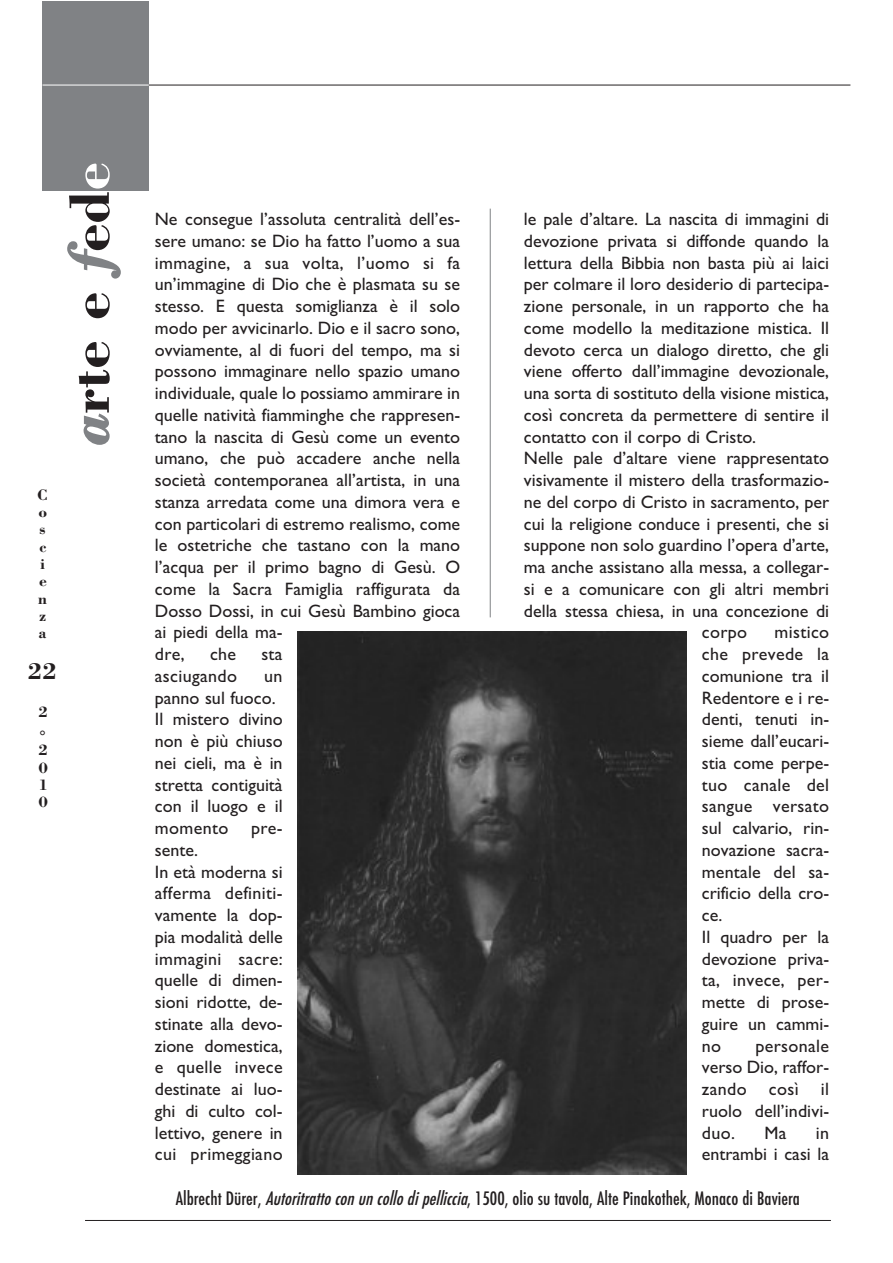
<style>
.page{position:relative;width:893px;height:1263px;background:#fff}
.page>*{position:absolute;margin:0;border:0;box-sizing:border-box;transform-origin:0 0}
.t1{font:700 58.35px "Bodoni";color:#231f20}
.t2{font:700 24px "Bodoni";color:#231f20}
.t3{font:18px/21.8px "Gill Sans";color:#231f20}
.t4{font:500 condensed 18px "Futura";color:#231f20}
.t5{font:18px "Gill Sans";letter-spacing:.02em;color:#231f20}
.t6{font:700 15.75px/17.4px "Bodoni";color:#231f20}
.s1{font-style:italic;color:#808285}
.s2{color:#fff}
.s3{font-style:italic}
</style>
<div class="page">
<div style="left:43px;top:1px;width:106px;height:190px;background:#808285"></div>
<hr style="left:85px;top:1220px;width:746px;height:1px;background:#231f20">
<hr style="left:149px;top:85px;width:701px;height:1px;background:#231f20">
<hr style="left:43px;top:85px;width:106px;height:1px;background:#fff">
<hr style="left:490px;top:209px;width:1px;height:408px;background:#808285">
<img style="left:298px;top:632px;width:389px;height:542px">
<h1 class="t1" style="left:53px;top:446px;width:286px;rotate:-90deg"><span class="s1">a</span>rte e <span class="s1">f</span>ed<span class="s2">e</span></h1>
<p class="t6" style="left:37px;top:485px;width:12px">C o s c i e n z a</p>
<h2 class="t2" style="left:28px;top:656px;width:31px">22</h2>
<p class="t6" style="left:39px;top:699px;width:11px;line-height:24px">2 °</p>
<p class="t6" style="left:39px;top:741px;width:11px;text-align:justify">2<br>0<br>1<br>0</p>
<p class="t3" style="left:155px;top:208px;width:307px">Ne consegue l’assoluta centralità dell’es&shy;sere umano: se Dio ha fatto l’uomo a sua immagine, a sua volta, l’uomo si fa un’immagine di Dio che è plasmata su se stesso. E questa somiglianza è il solo modo per avvicinarlo. Dio e il sacro sono, ovviamente, al di fuori del tempo, ma si possono immaginare nello spazio umano individuale, quale lo possiamo ammirare in quelle natività fiamminghe che rappresen&shy;tano la nascita di Gesù come un evento umano, che può accadere anche nella società contemporanea all’artista, in una stanza arredata come una dimora vera e con particolari di estremo realismo, come le ostetriche che tastano con la mano l’acqua per il primo bagno di Gesù. O come la Sacra Famiglia raffigurata da Dosso Dossi, in cui Gesù Bambino gioca ai piedi della ma-<br>dre,</p>
<p class="t3" style="left:210px;top:643px;width:28px">che</p>
<p class="t3" style="left:261px;top:643px;width:23px">sta</p>
<p class="t5" style="left:155px;top:665px;width:84px">asciugando</p>
<p class="t3" style="left:155px;top:665px;width:129px;text-indent:109px">un panno sul fuoco.<br>Il mistero divino non è più chiuso nei cieli, ma è in stretta contiguità con il luogo e il momento</p>
<p class="t3" style="left:251px;top:817px;width:33px">pre-</p>
<p class="t3" style="left:155px;top:839px;width:129px">sente.<br>In età moderna si afferma definiti&shy;vamente la dop&shy;pia modalità delle immagini sacre: quelle di dimen&shy;sioni ridotte, de&shy;stinate alla devo&shy;zione domestica, e quelle invece destinate ai luo&shy;ghi di culto col&shy;lettivo, genere in cui primeggiano</p>
<p class="t3" style="left:524px;top:208px;width:307px">le pale d’altare. La nascita di immagini di</p>
<p class="t3" style="left:524px;top:230px;width:307px">devozione privata si diffonde quando la</p>
<p class="t3" style="left:524px;top:251px;width:307px">lettura della Bibbia non basta più ai laici</p>
<p class="t3" style="left:524px;top:273px;width:307px">per colmare il loro desiderio di partecipa-</p>
<p class="t3" style="left:524px;top:295px;width:307px">zione personale, in un rapporto che ha</p>
<p class="t3" style="left:524px;top:317px;width:307px">come modello la meditazione mistica. Il</p>
<p class="t3" style="left:524px;top:338px;width:307px">devoto cerca un dialogo diretto, che gli</p>
<p class="t3" style="left:524px;top:360px;width:307px">viene offerto dall’immagine devozionale,</p>
<p class="t3" style="left:524px;top:382px;width:307px">una sorta di sostituto della visione mistica,</p>
<p class="t3" style="left:524px;top:404px;width:307px">così concreta da permettere di sentire il</p>
<p class="t3" style="left:524px;top:425px;width:234px">contatto con il corpo di Cristo.</p>
<p class="t3" style="left:524px;top:447px;width:307px">Nelle pale d’altare viene rappresentato</p>
<p class="t3" style="left:524px;top:469px;width:307px">visivamente il mistero della trasformazio-</p>
<p class="t3" style="left:524px;top:491px;width:307px">ne del corpo di Cristo in sacramento, per</p>
<p class="t3" style="left:524px;top:512px;width:307px">cui la religione conduce i presenti, che si</p>
<p class="t3" style="left:524px;top:534px;width:307px">suppone non solo guardino l’opera d’arte,</p>
<p class="t3" style="left:524px;top:556px;width:307px">ma anche assistano alla messa, a collegar-</p>
<p class="t3" style="left:524px;top:578px;width:307px">si e a comunicare con gli altri membri</p>
<p class="t3" style="left:524px;top:599px;width:307px">della stessa chiesa, in una concezione di</p>
<p class="t3" style="left:702px;top:621px;width:47px">corpo</p>
<p class="t3" style="left:702px;top:621px;width:129px;text-indent:73px">mistico che prevede la comunione tra il<br>Redentore e i re&shy;denti, tenuti in&shy;sieme dall’eucari&shy;stia come perpe&shy;tuo canale del sangue versato sul calvario, rin&shy;novazione sacra&shy;mentale del sa&shy;crificio della cro&shy;ce.<br>Il quadro per la devozione priva&shy;ta, invece, per&shy;mette di prose&shy;guire un cammi&shy;no</p>
<p class="t3" style="left:702px;top:1034px;width:129px;text-align:justify;text-indent:54px">personale verso Dio, raffor&shy;zando così il ruolo dell’indivi&shy;duo.</p>
<p class="t3" style="left:764px;top:1121px;width:24px">Ma</p>
<p class="t3" style="left:702px;top:1121px;width:129px;text-align:right">in<br>entrambi i casi la</p>
<p class="t4" style="left:176px;top:1187px;width:626px">Albrecht Dürer, <span class="s3">Autoritrattoconuncollodipelliccia</span>, 1500, olio su tavola, Alte Pinakothek, Monaco di Baviera</p>
</div>
